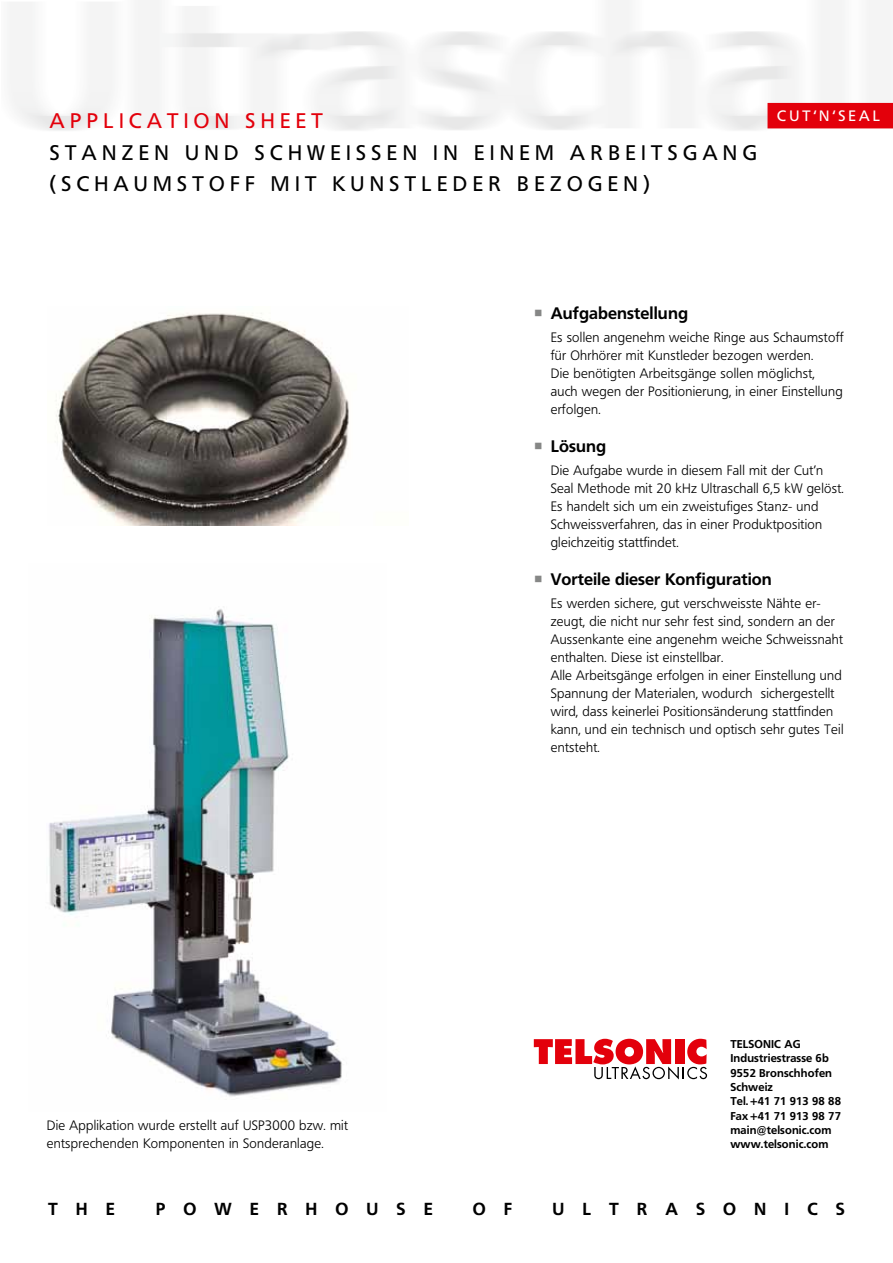
<style>
.page{position:relative;width:893px;height:1263px;background:#fff}
.page>*{position:absolute;margin:0;border:0;box-sizing:border-box;transform-origin:0 0}
.t1{font:21px "Frutiger BQ";letter-spacing:.25em;color:#000}
.t2{font:21px "Frutiger BQ";letter-spacing:.25em;color:#e3000b}
.t3{font:700 17.25px "Frutiger BQ";letter-spacing:1.05em;color:#000}
.t4{font:700 16.5px "Frutiger BQ";letter-spacing:.005em;color:#000}
.t5{font:15px "Frutiger BQ";color:#fff}
.t6{font:300 13.5px/18px "Frutiger BQ";letter-spacing:.02em;color:#000}
.t7{font:700 11.25px/14.2px "Frutiger BQ";letter-spacing:.01em;color:#000}
.s1{color:#868786}
</style>
<div class="page">
<img style="left:55px;top:313px;width:294px;height:212px">
<div style="left:767px;top:103px;width:126px;height:25px;background:#e3000b"></div>
<svg style="left:534px;top:1039px;width:173px;height:40px"></svg>
<img style="left:49px;top:609px;width:293px;height:488px">
<h1 class="t2" style="left:50px;top:108px;width:275px">APPLICATION SHEET</h1>
<h1 class="t1" style="left:50px;top:140px;width:104px">STAN ZEN</h1>
<h1 class="t1" style="left:185px;top:140px;width:217px">UN D SCH WEI SSEN</h1>
<h1 class="t1" style="left:433px;top:140px;width:12px">IN</h1>
<h1 class="t1" style="left:474px;top:140px;width:15px">EINE</h1>
<h1 class="t1" style="left:535px;top:140px;width:104px">M ARBEIT</h1>
<h1 class="t1" style="left:668px;top:140px;width:91px">SGAN G</h1>
<h1 class="t1" style="left:50px;top:172px;width:256px">(SCH AUMSTO FF MIT</h1>
<h1 class="t1" style="left:333px;top:172px;width:88px">KUN STLE</h1>
<h1 class="t1" style="left:453px;top:172px;width:198px">DER BEZOGEN )</h1>
<p class="t5" style="left:777px;top:107px;width:104px">CU T‘N‘SEAL</p>
<p class="t6" style="left:47px;top:1117px;width:303px">Die Applikation wurde erstellt auf USP3000 bzw. mit entsprechenden Komponenten in Sonderanlage.</p>
<p class="t4" style="left:534px;top:303px;width:156px"><span class="s1">○</span> Aufgabenstellung</p>
<p class="t6" style="left:551px;top:329px;width:295px">Es sollen angenehm weiche Ringe aus Schaumstoff für Ohrhörer mit Kunstleder bezogen werden.<br>Die benötigten Arbeitsgänge sollen möglichst, auch wegen der Positionierung, in einer Einstellung erfolgen.</p>
<p class="t4" style="left:534px;top:436px;width:74px"><span class="s1">○</span> Lösung</p>
<p class="t6" style="left:551px;top:462px;width:295px">Die Aufgabe wurde in diesem Fall mit der Cut’n Seal Methode mit 20 kHz Ultraschall 6,5 kW gelöst.<br>Es handelt sich um ein zweistufiges Stanz- und Schweissverfahren, das in einer Produktposition gleichzeitig stattfindet.</p>
<p class="t4" style="left:534px;top:569px;width:240px"><span class="s1">○</span> Vorteile dieser Konfiguration</p>
<p class="t6" style="left:551px;top:594px;width:294px">Es werden sichere, gut verschweisste Nähte er&shy;zeugt, die nicht nur sehr fest sind, sondern an der Aussenkante eine angenehm weiche Schweissnaht enthalten. Diese ist einstellbar.<br>Alle Arbeitsgänge erfolgen in einer Einstellung und Spannung der Materialen, wodurch sichergestellt wird, dass keinerlei Positionsänderung stattfinden kann, und ein technisch und optisch sehr gutes Teil entsteht.</p>
<p class="t7" style="left:730px;top:1037px;width:112px">TELSONIC AG<br>Industriestrasse 6b<br>9552 Bronschhofen<br>Schweiz<br>Tel.+41 71 913 98 88<br>Fax+41 71 913 98 77 main@telsonic.com www.telsonic.com</p>
<p class="t3" style="left:48px;top:1199px;width:68px">THE</p>
<p class="t3" style="left:156px;top:1199px;width:278px">POWERHOUSE</p>
<p class="t3" style="left:473px;top:1199px;width:41px">O F</p>
<p class="t3" style="left:552px;top:1199px;width:294px">ULTRASONICS</p>
</div>
